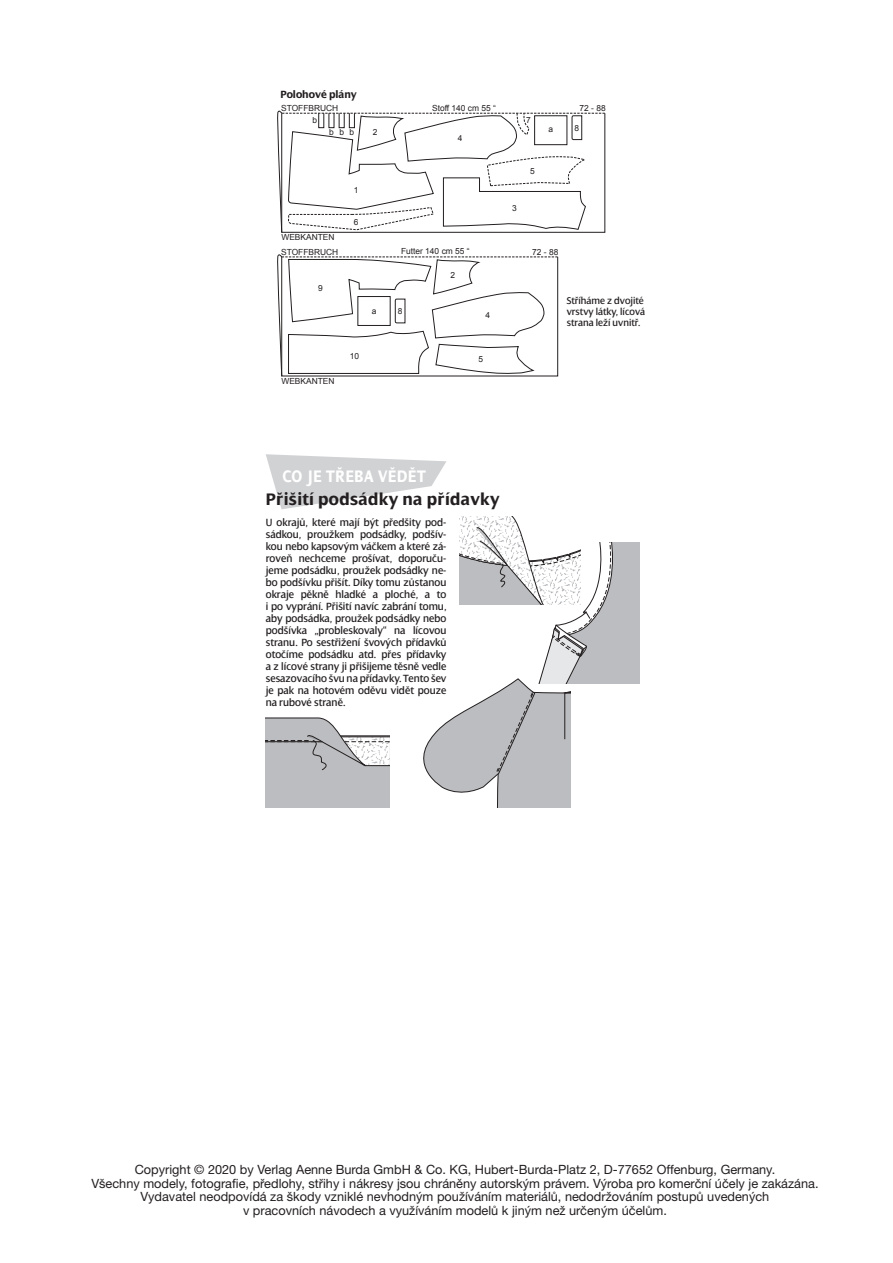
<style>
.page{position:relative;width:893px;height:1263px;background:#fff}
.page>*{position:absolute;margin:0;border:0;box-sizing:border-box;transform-origin:0 0}
._0_HL_Thema{font:700 18px "Dialog LTCE";letter-spacing:.02em;color:#231f20;scale:.95 1}
.t1{font:700 condensed 18px "Dialog LTCE";letter-spacing:.01em;color:#fff;scale:1.05 1}
.Copyright{font:12.75px/13.5px "Helvetica Neue CE";color:#231f20;text-align:center}
._1_LT_Lauftext_Roman{font:11.25px/12px "Dialog LTCE";color:#231f20;text-align:justify;scale:.95 1}
._1_LT_Lauftext_Black{font:700 11.25px "Dialog LTCE";color:#231f20;scale:.95 1}
._1_LT_Zuschneideplan{font:10.5px/11.2px "Dialog LTCE";color:#231f20;scale:.95 1}
.t2{font:8.4px/12.3px "Arial";color:#231f20}
</style>
<div class="page">
<svg style="left:277px;top:110px;width:328px;height:123px"></svg>
<svg style="left:277px;top:254px;width:281px;height:122px"></svg>
<svg style="left:266px;top:454px;width:180px;height:55px"></svg>
<svg style="left:266px;top:717px;width:124px;height:90px"></svg>
<svg style="left:423px;top:517px;width:217px;height:290px"></svg>
<p class="_1_LT_Lauftext_Black" style="left:281px;top:88px;width:82px">Polohové plány</p>
<p class="t2" style="left:312px;top:94px;width:27px;text-indent:-31px">STOFFBRUCH b</p>
<p class="t2" style="left:281px;top:102px;width:59px">STOFFBRUCH</p>
<p class="t2" style="left:432px;top:102px;width:65px">Stoff 140 cm 55 “</p>
<p class="t2" style="left:580px;top:102px;width:28px">72 - 88</p>
<p class="t2" style="left:312px;top:114px;width:6px">b</p>
<p class="t2" style="left:329px;top:126px;width:27px">bbb</p>
<p class="t2" style="left:373px;top:126px;width:6px">2</p>
<p class="t2" style="left:354px;top:184px;width:6px">1</p>
<p class="t2" style="left:354px;top:216px;width:6px">6</p>
<p class="t2" style="left:281px;top:231px;width:55px">WEBKANTEN</p>
<p class="t2" style="left:458px;top:132px;width:6px">4</p>
<p class="t2" style="left:526px;top:114px;width:6px">7</p>
<p class="t2" style="left:512px;top:202px;width:6px">3</p>
<p class="t2" style="left:530px;top:165px;width:6px">5</p>
<p class="t2" style="left:548px;top:123px;width:6px">a</p>
<p class="t2" style="left:574px;top:122px;width:6px">8</p>
<p class="t2" style="left:281px;top:246px;width:59px">STOFFBRUCH</p>
<p class="t2" style="left:401px;top:245px;width:70px">Futter 140 cm 55 “</p>
<p class="t2" style="left:532px;top:246px;width:28px">72 - 88</p>
<p class="t2" style="left:318px;top:282px;width:6px">9</p>
<p class="t2" style="left:372px;top:305px;width:6px">a</p>
<p class="t2" style="left:398px;top:305px;width:6px">8</p>
<p class="t2" style="left:450px;top:269px;width:6px">2</p>
<p class="t2" style="left:485px;top:309px;width:6px">4</p>
<p class="_1_LT_Zuschneideplan" style="left:567px;top:295px;width:84px">Stříháme z dvojité vrstvy látky, lícová strana leží uvnitř.</p>
<p class="t2" style="left:281px;top:375px;width:55px">WEBKANTEN</p>
<p class="t2" style="left:350px;top:350px;width:11px">10</p>
<p class="t2" style="left:478px;top:353px;width:6px">5</p>
<p class="t1" style="left:282px;top:466px;width:138px">CO JE TŘEBA VĚDĚT</p>
<p class="_1_LT_Lauftext_Roman" style="left:266px;top:516px;width:192px">U okrajů, které mají být předšity pod&shy;sádkou, proužkem podsádky, podšív&shy;kou nebo kapsovým váčkem a které zá&shy;roveň nechceme prošívat, doporuču&shy;jeme podsádku, proužek podsádky ne&shy;bo podšívku přišít. Díky tomu zůstanou okraje pěkně hladké a ploché, a to i po vyprání. Přišití navíc zabrání tomu, aby podsádka, proužek podsádky nebo podšívka „probleskovaly“ na lícovou stranu. Po sestřižení švových přídavků otočíme podsádku atd. přes přídavky a z lícové strany ji přišijeme těsně vedle sesazovacího švu na přídavky. Tento šev je pak na hotovém oděvu vidět pouze na rubové straně.</p>
<p class="_0_HL_Thema" style="left:266px;top:489px;width:248px">Přišití podsádky na přídavky</p>
<p class="Copyright" style="left:91px;top:1163px;width:729px">Copyright © 2020 by Verlag Aenne Burda GmbH &amp; Co. KG, Hubert-Burda-Platz 2, D-77652 Offenburg, Germany.<br>Všechny modely, fotografie, předlohy, střihy i nákresy jsou chráněny autorským právem. Výroba pro komerční účely je zakázána.<br>Vydavatel neodpovídá za škody vzniklé nevhodným používáním materiálů, nedodržováním postupů uvedených<br>v pracovních návodech a využíváním modelů k jiným než určeným účelům.</p>
</div>
